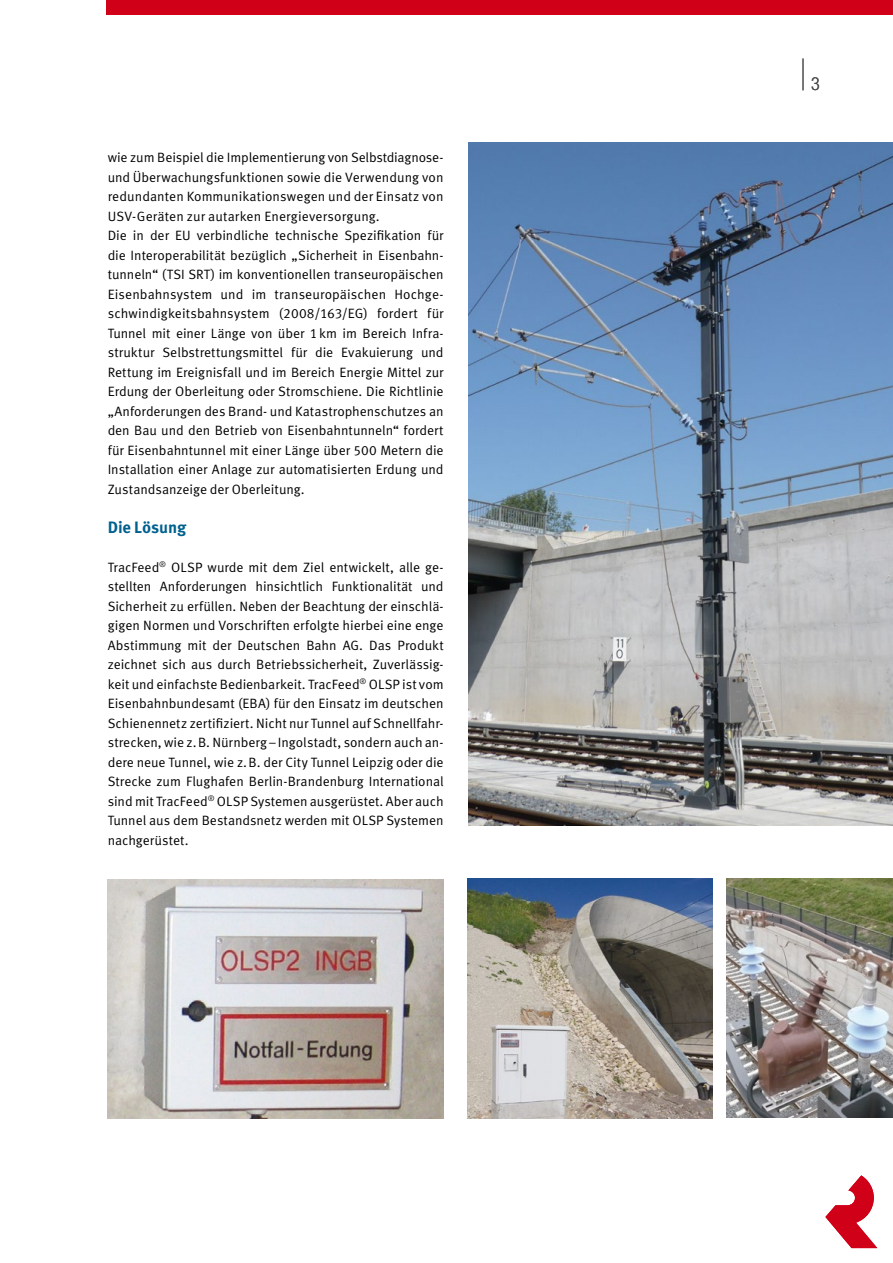
<style>
.page{position:relative;width:893px;height:1263px;background:#fff}
.page>*{position:absolute;margin:0;border:0;box-sizing:border-box;transform-origin:0 0}
.t1{font:300 condensed 18px "Helvetica Neue LT Std";color:#4b4b4d}
.t2{font:700 16.5px "Meta Pro";color:#00618e}
.t3{font:13.5px/19.5px "Meta Pro";color:#000}
</style>
<div class="page">
<img style="left:108px;top:880px;width:335px;height:238px">
<img style="left:468px;top:879px;width:244px;height:239px">
<img style="left:468px;top:143px;width:425px;height:682px">
<img style="left:726px;top:879px;width:167px;height:239px">
<div style="left:106px;top:0;width:787px;height:15px;background:#d10019"></div>
<svg style="left:825px;top:1175px;width:52px;height:73px"></svg>
<hr style="left:803px;top:58px;width:1px;height:32px;background:#4b4b4d">
<p class="t3" style="left:108px;top:148px;width:338px">wie zum Beispiel die Implementierung von Selbstdiagnose&shy;und Überwachungsfunktionen sowie die Verwendung von redundanten Kommunikationswegen und der Einsatz von USV-Geräten zur autarken Energieversorgung.<br>Die in der EU verbindliche technische Spezifikation für die Interoperabilität bezüglich „Sicherheit in Eisenbahn&shy;tunneln“ (TSI SRT) im konventionellen transeuropäischen Eisenbahnsystem und im transeuropäischen H ochge&shy;schwindigkeitsbahnsystem (2008/163/EG) fordert für Tunnel mit einer Länge von über 1km im Bereich Infra&shy;struktur Selbstrettungsmittel für die Evakuierung und Rettung im Ereignisfall und im Bereich Energie Mittel zur Erdung der Oberleitung oder Stromschiene. Die Richtlinie „Anforderungen des Brand- und Katastrophenschutzes an den Bau und den Betrieb von Eisenbahntunneln“ fordert für Eisenbahntunnel mit einer Länge über 500 Metern die Installation einer Anlage zur automatisierten Erdung und Zustandsanzeige der Oberleitung.</p>
<p class="t2" style="left:108px;top:517px;width:80px">Die Lösung</p>
<p class="t3" style="left:108px;top:558px;width:337px;text-align:justify">TracFeed<sup>®</sup> OLSP wurde mit dem Ziel entwickelt, alle ge&shy;stellten Anforderungen hinsichtlich Funktionalität und Sicherheit zu erfüllen. N eben der Beachtung der einschlä&shy;gigen N ormen und Vorschriften erfolgte hierbei eine enge Abstimmung mit der Deutschen Bahn AG. Das Produkt zeichnet sich aus durch Betriebssicherheit, Zuverlässig&shy;keit und einfachste Bedienbarkeit. TracFeed<sup>®</sup> OLSP ist vom Eisenbahnbundesamt (EBA) für den Einsatz im deutschen Schienennetz zertifiziert. N icht nur Tunnel auf Schnellfahr&shy;strecken, wie z.B. N ürnberg–Ingolstadt, sondern auch an&shy;dere neue Tunnel, wie z.B. der City Tunnel Leipzig oder die Strecke zum Flughafen Berlin-Brandenburg International sind mit TracFeed<sup>®</sup> OLSP Systemen ausgerüstet. Aber auch Tunnel aus dem Bestandsnetz werden mit OLSP Systemen nachgerüstet.</p>
<h1 class="t1" style="left:811px;top:73px;width:10px">3</h1>
</div>
